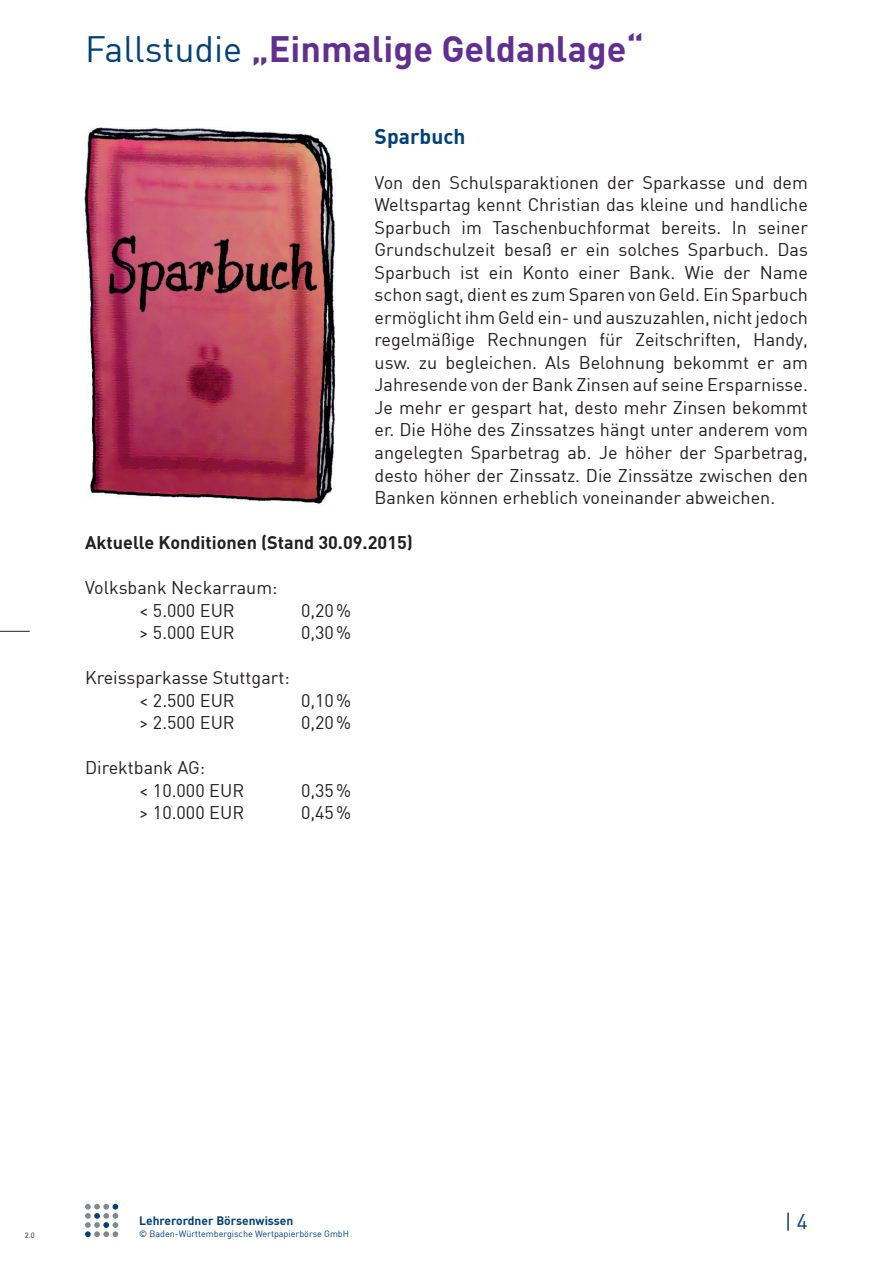
<style>
.page{position:relative;width:893px;height:1263px;background:#fff}
.page>*{position:absolute;margin:0;border:0;box-sizing:border-box;transform-origin:0 0}
.t1{font:700 36px "DIN";color:#612f92}
.t2{font:700 21px "DIN";color:#01407b}
.t3{font:21px "DIN";color:#01407b}
.t4{font:18px/22.5px "DIN";color:#231f20}
.t5{font:700 18px "DIN";color:#231f20}
.t6{font:700 12px "DIN";color:#01407b}
.t7{font:9px "DIN";color:#01407b}
.t8{font:7.5px "DIN";color:#231f20}
.s1{font-weight:400;color:#01407b}
</style>
<div class="page">
<hr style="left:0;top:631px;width:30px;height:1px;background:#231f20">
<svg style="left:85px;top:1204px;width:33px;height:33px"></svg>
<img style="left:84px;top:127px;width:252px;height:377px">
<h1 class="t1" style="left:85px;top:26px;width:560px"><span class="s1">Fallstudie</span> „Einmalige Geldanlage“</h1>
<p class="t2" style="left:375px;top:123px;width:92px">Sparbuch</p>
<p class="t4" style="left:375px;top:171px;width:435px;text-align:justify">Von den Schulsparaktionen der Sparkasse und dem Weltspartag kennt Christian das kleine und handliche Sparbuch im Taschenbuchformat bereits. In seiner Grundschulzeit besaß er ein solches Sparbuch. Das Sparbuch ist ein Konto einer Bank. Wie der Name schon sagt, dient es zum Sparen von Geld. Ein Sparbuch ermöglicht ihm Geld ein- und auszuzahlen, nicht jedoch regelmäßige Rechnungen für Zeitschriften, Handy, usw. zu begleichen. Als Belohnung bekommt er am Jahresende von der Bank Zinsen auf seine Ersparnisse.<br>Je mehr er gespart hat, desto mehr Zinsen bekommt er. Die Höhe des Zinssatzes hängt unter anderem vom angelegten Sparbetrag ab. Je höher der Sparbetrag, desto höher der Zinssatz. Die Zinssätze zwischen den Banken können erheblich voneinander abweichen.</p>
<p class="t5" style="left:85px;top:531px;width:329px">Aktuelle Konditionen (Stand 30.09.2015)</p>
<p class="t4" style="left:139px;top:576px;width:140px;text-indent:-54px">Volksbank Neckarraum: &lt; 5.000 EUR</p>
<p class="t4" style="left:301px;top:598px;width:52px">0,20%</p>
<p class="t4" style="left:139px;top:621px;width:97px">&gt; 5.000 EUR</p>
<p class="t4" style="left:301px;top:621px;width:52px">0,30%</p>
<p class="t4" style="left:85px;top:666px;width:206px;text-align:center">Kreissparkasse Stuttgart: &lt; 2.500 EUR</p>
<p class="t4" style="left:301px;top:688px;width:52px">0,10%</p>
<p class="t4" style="left:139px;top:711px;width:97px">&gt; 2.500 EUR</p>
<p class="t4" style="left:301px;top:711px;width:52px">0,20%</p>
<p class="t4" style="left:139px;top:756px;width:107px;text-indent:-54px">Direktbank AG:<br>&lt; 10.000 EUR</p>
<p class="t4" style="left:301px;top:778px;width:52px">0,35%</p>
<p class="t4" style="left:139px;top:801px;width:107px">&gt; 10.000 EUR</p>
<p class="t4" style="left:301px;top:801px;width:52px">0,45%</p>
<p class="t6" style="left:139px;top:1213px;width:156px">Lehrerordner Börsenwissen</p>
<p class="t3" style="left:785px;top:1208px;width:25px">| 4</p>
<p class="t8" style="left:25px;top:1230px;width:11px">2.0</p>
<p class="t7" style="left:139px;top:1228px;width:211px">© Baden-Württembergische Wertpapierbörse GmbH</p>
</div>
